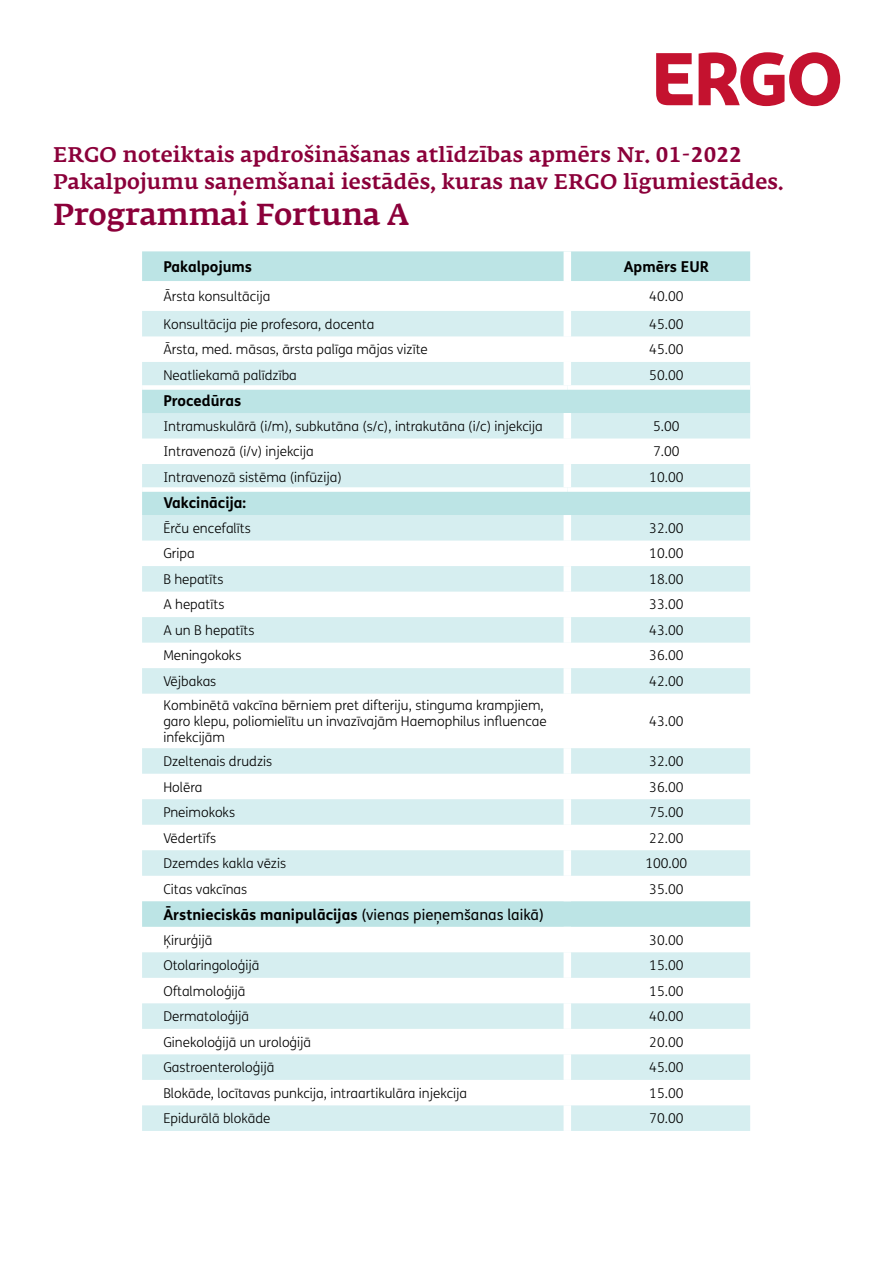
<style>
.page{position:relative;width:893px;height:1263px;background:#fff}
.page>*{position:absolute;margin:0;border:0;box-sizing:border-box;transform-origin:0 0}
.t1{font:500 30px "Fedra Serif A Pro";color:#8b003a}
.t2{font:500 21px/27px "Fedra Serif A Pro";letter-spacing:.01em;color:#8b003a}
.t3{font:700 15px "FS Me";color:#000}
.t4{font:300 13.5px/16.2px "FS Me";color:#000}
.s1{font-weight:400}
</style>
<div class="page">
<svg style="left:699px;top:52px;width:141px;height:54px"></svg>
<svg style="left:656px;top:53px;width:37px;height:52px"></svg>
<div style="left:142px;top:251px;width:608px;height:30px;background:#bce4e5"></div>
<svg style="left:142px;top:311px;width:608px;height:820px;fill:#d6eef0"></svg>
<svg style="left:142px;top:390px;width:608px;height:537px"></svg>
<div style="left:564px;top:251px;width:7px;height:30px;background:#fff"></div>
<div style="left:564px;top:311px;width:7px;height:25px;background:#fff"></div>
<div style="left:564px;top:336px;width:7px;height:26px;background:#fff"></div>
<div style="left:564px;top:362px;width:7px;height:23px;background:#fff"></div>
<div style="left:564px;top:413px;width:7px;height:25px;background:#fff"></div>
<div style="left:564px;top:438px;width:7px;height:26px;background:#fff"></div>
<div style="left:564px;top:464px;width:7px;height:23px;background:#fff"></div>
<div style="left:564px;top:515px;width:7px;height:26px;background:#fff"></div>
<div style="left:564px;top:541px;width:7px;height:25px;background:#fff"></div>
<div style="left:564px;top:566px;width:7px;height:26px;background:#fff"></div>
<div style="left:564px;top:592px;width:7px;height:25px;background:#fff"></div>
<div style="left:564px;top:617px;width:7px;height:26px;background:#fff"></div>
<div style="left:564px;top:643px;width:7px;height:25px;background:#fff"></div>
<div style="left:564px;top:668px;width:7px;height:26px;background:#fff"></div>
<div style="left:564px;top:694px;width:7px;height:54px;background:#fff"></div>
<div style="left:564px;top:748px;width:7px;height:26px;background:#fff"></div>
<div style="left:564px;top:774px;width:7px;height:25px;background:#fff"></div>
<div style="left:564px;top:799px;width:7px;height:26px;background:#fff"></div>
<div style="left:564px;top:825px;width:7px;height:25px;background:#fff"></div>
<div style="left:564px;top:850px;width:7px;height:26px;background:#fff"></div>
<div style="left:564px;top:876px;width:7px;height:25px;background:#fff"></div>
<div style="left:564px;top:927px;width:7px;height:25px;background:#fff"></div>
<div style="left:564px;top:952px;width:7px;height:26px;background:#fff"></div>
<div style="left:564px;top:978px;width:7px;height:25px;background:#fff"></div>
<div style="left:564px;top:1003px;width:7px;height:26px;background:#fff"></div>
<div style="left:564px;top:1029px;width:7px;height:25px;background:#fff"></div>
<div style="left:564px;top:1054px;width:7px;height:26px;background:#fff"></div>
<div style="left:564px;top:1080px;width:7px;height:25px;background:#fff"></div>
<div style="left:564px;top:1105px;width:7px;height:26px;background:#fff"></div>
<div style="left:142px;top:385px;width:425px;height:5px;background:#fff"></div>
<div style="left:567px;top:385px;width:183px;height:5px;background:#fff"></div>
<div style="left:142px;top:487px;width:425px;height:5px;background:#fff"></div>
<div style="left:567px;top:487px;width:183px;height:5px;background:#fff"></div>
<h2 class="t2" style="left:53px;top:141px;width:732px">ERGO noteiktais apdrošināšanas atlīdzības apmērs Nr. 01-2022<br>Pakalpojumu saņemšanai iestādēs, kuras nav ERGO līgumiestādes.</h2>
<h1 class="t1" style="left:53px;top:197px;width:357px">Programmai Fortuna A</h1>
<p class="t3" style="left:163px;top:255px;width:90px">Pakalpojums</p>
<p class="t3" style="left:624px;top:255px;width:87px">Apmērs EUR</p>
<p class="t4" style="left:163px;top:288px;width:108px">Ārsta konsultācija</p>
<p class="t4" style="left:649px;top:288px;width:36px">40.00</p>
<p class="t4" style="left:163px;top:316px;width:213px">Konsultācija pie profesora, docenta</p>
<p class="t4" style="left:649px;top:316px;width:36px">45.00</p>
<p class="t4" style="left:163px;top:341px;width:266px">Ārsta, med. māsas, ārsta palīga mājas vizīte</p>
<p class="t4" style="left:649px;top:341px;width:36px">45.00</p>
<p class="t4" style="left:163px;top:367px;width:135px">Neatliekamā palīdzība</p>
<p class="t4" style="left:649px;top:367px;width:36px">50.00</p>
<p class="t3" style="left:163px;top:389px;width:79px">Procedūras</p>
<p class="t4" style="left:163px;top:418px;width:381px">Intramuskulārā (i/m), subkutāna (s/c), intrakutāna (i/c) injekcija</p>
<p class="t4" style="left:653px;top:418px;width:28px">5.00</p>
<p class="t4" style="left:163px;top:443px;width:152px">Intravenozā (i/v) injekcija</p>
<p class="t4" style="left:653px;top:443px;width:28px">7.00</p>
<p class="t4" style="left:163px;top:469px;width:180px">Intravenozā sistēma (infūzija)</p>
<p class="t4" style="left:649px;top:469px;width:36px">10.00</p>
<p class="t3" style="left:163px;top:491px;width:84px">Vakcinācija:</p>
<p class="t4" style="left:163px;top:520px;width:89px">Ērču encefalīts</p>
<p class="t4" style="left:649px;top:520px;width:36px">32.00</p>
<p class="t4" style="left:163px;top:545px;width:33px">Gripa</p>
<p class="t4" style="left:649px;top:545px;width:36px">10.00</p>
<p class="t4" style="left:163px;top:571px;width:62px">B hepatīts</p>
<p class="t4" style="left:649px;top:571px;width:36px">18.00</p>
<p class="t4" style="left:163px;top:596px;width:63px">A hepatīts</p>
<p class="t4" style="left:649px;top:596px;width:36px">33.00</p>
<p class="t4" style="left:163px;top:622px;width:93px">A un B hepatīts</p>
<p class="t4" style="left:649px;top:622px;width:36px">43.00</p>
<p class="t4" style="left:163px;top:647px;width:80px">Meningokoks</p>
<p class="t4" style="left:649px;top:647px;width:36px">36.00</p>
<p class="t4" style="left:163px;top:673px;width:55px">Vējbakas</p>
<p class="t4" style="left:649px;top:673px;width:36px">42.00</p>
<p class="t4" style="left:163px;top:697px;width:385px">Kombinētā vakcīna bērniem pret difteriju, stinguma krampjiem, garo klepu, poliomielītu un invazīvajām Haemophilus influencae infekcijām</p>
<p class="t4" style="left:649px;top:713px;width:36px">43.00</p>
<p class="t4" style="left:163px;top:753px;width:110px">Dzeltenais drudzis</p>
<p class="t4" style="left:649px;top:753px;width:36px">32.00</p>
<p class="t4" style="left:163px;top:778px;width:41px">Holēra</p>
<p class="t4" style="left:649px;top:778px;width:36px">36.00</p>
<p class="t4" style="left:163px;top:804px;width:73px">Pneimokoks</p>
<p class="t4" style="left:649px;top:804px;width:36px">75.00</p>
<p class="t4" style="left:163px;top:829px;width:54px">Vēdertīfs</p>
<p class="t4" style="left:649px;top:829px;width:36px">22.00</p>
<p class="t4" style="left:163px;top:855px;width:124px">Dzemdes kakla vēzis</p>
<p class="t4" style="left:645px;top:855px;width:43px">100.00</p>
<p class="t4" style="left:163px;top:880px;width:85px">Citas vakcīnas</p>
<p class="t4" style="left:649px;top:880px;width:36px">35.00</p>
<p class="t3" style="left:163px;top:903px;width:382px">Ārstnieciskās manipulācijas <span class="s1">(vienas pieņemšanas laikā)</span></p>
<p class="t4" style="left:163px;top:931px;width:51px">Ķirurģijā</p>
<p class="t4" style="left:649px;top:931px;width:36px">30.00</p>
<p class="t4" style="left:163px;top:957px;width:97px">Otolaringoloģijā</p>
<p class="t4" style="left:649px;top:957px;width:36px">15.00</p>
<p class="t4" style="left:163px;top:982px;width:84px">Oftalmoloģijā</p>
<p class="t4" style="left:649px;top:982px;width:36px">15.00</p>
<p class="t4" style="left:163px;top:1008px;width:87px">Dermatoloģijā</p>
<p class="t4" style="left:649px;top:1008px;width:36px">40.00</p>
<p class="t4" style="left:163px;top:1033px;width:149px">Ginekoloģijā un uroloģijā</p>
<p class="t4" style="left:649px;top:1033px;width:36px">20.00</p>
<p class="t4" style="left:163px;top:1059px;width:112px">Gastroenteroloģijā</p>
<p class="t4" style="left:649px;top:1059px;width:36px">45.00</p>
<p class="t4" style="left:163px;top:1084px;width:305px">Blokāde, locītavas punkcija, intraartikulāra injekcija</p>
<p class="t4" style="left:649px;top:1084px;width:36px">15.00</p>
<p class="t4" style="left:163px;top:1110px;width:109px">Epidurālā blokāde</p>
<p class="t4" style="left:649px;top:1110px;width:36px">70.00</p>
</div>
